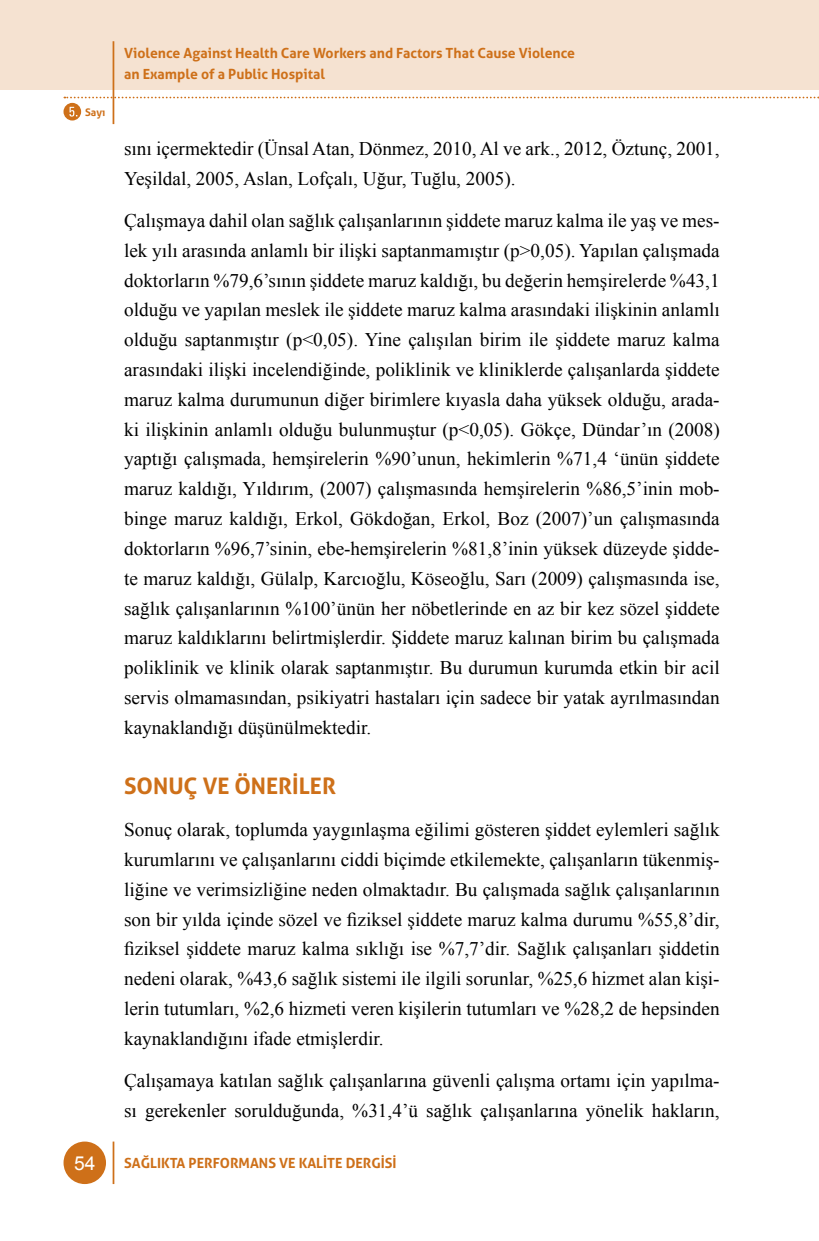
<style>
.page{position:relative;width:819px;height:1241px;background:#fff}
.page>*{position:absolute;margin:0;border:0;box-sizing:border-box;transform-origin:0 0}
.t1{font:700 22.75px "Aller";color:#ce7019}
.t2{font:19.25px/29.8px "Times New Roman";color:#000}
.t3{font:19.25px "Arial";color:#fff}
.t4{font:700 14px/21px "Aller";color:#ce7019}
.t5{font:700 10.5px "Aller";color:#ce7019}
</style>
<div class="page">
<div style="left:0;top:0;width:819px;height:89px;background:#f5e2d1"></div>
<svg style="left:64px;top:97px;width:755px;height:1px"></svg>
<hr style="left:113px;top:41px;width:1px;height:83px;background:#ce7019">
<div style="left:63px;top:1141px;width:43px;height:42px;background:#ce7019;border-radius:50%"></div>
<hr style="left:113px;top:1141px;width:1px;height:42px;background:#ce7019">
<div style="left:63px;top:103px;width:18px;height:17px;background:#ce7019;border-radius:50%"></div>
<svg style="left:69px;top:107px;width:8px;height:10px"></svg>
<p class="t5" style="left:85px;top:105px;width:22px">Sayı</p>
<p class="t4" style="left:124px;top:43px;width:452px">Violence Against Health Care Workers and Factors That Cause Violence an Example of a Public Hospital</p>
<p class="t2" style="left:124px;top:133px;width:597px">sını içermektedir (Ünsal Atan, Dönmez, 2010, Al ve ark., 2012, Öztunç, 2001,<br>Yeşildal, 2005, Aslan, Lofçalı, Uğur, Tuğlu, 2005).</p>
<p class="t2" style="left:124px;top:205px;width:597px;text-align:justify">Çalışmaya dahil olan sağlık çalışanlarının şiddete maruz kalma ile yaş ve mes&shy;lek yılı arasında anlamlı bir ilişki saptanmamıştır (p&gt;0,05). Yapılan çalışmada doktorların %79,6’sının şiddete maruz kaldığı, bu değerin hemşirelerde %43,1 olduğu ve yapılan meslek ile şiddete maruz kalma arasındaki ilişkinin anlamlı olduğu saptanmıştır (p&lt;0,05). Yine çalışılan birim ile şiddete maruz kalma arasındaki ilişki incelendiğinde, poliklinik ve kliniklerde çalışanlarda şiddete maruz kalma durumunun diğer birimlere kıyasla daha yüksek olduğu, arada&shy;ki ilişkinin anlamlı olduğu bulunmuştur (p&lt;0,05). Gökçe, Dündar’ın (2008) yaptığı çalışmada, hemşirelerin %90’unun, hekimlerin %71,4 ‘ünün şiddete maruz kaldığı, Yıldırım, (2007) çalışmasında hemşirelerin %86,5’inin mob&shy;binge maruz kaldığı, Erkol, Gökdoğan, Erkol, Boz (2007)’un çalışmasında doktorların %96,7’sinin, ebe-hemşirelerin %81,8’inin yüksek düzeyde şidde&shy;te maruz kaldığı, Gülalp, Karcıoğlu, Köseoğlu, Sarı (2009) çalışmasında ise, sağlık çalışanlarının %100’ünün her nöbetlerinde en az bir kez sözel şiddete maruz kaldıklarını belirtmişlerdir. Şiddete maruz kalınan birim bu çalışmada poliklinik ve klinik olarak saptanmıştır. Bu durumun kurumda etkin bir acil servis olmamasından, psikiyatri hastaları için sadece bir yatak ayrılmasından kaynaklandığı düşünülmektedir.</p>
<p class="t1" style="left:124px;top:771px;width:213px">SONUÇ VE ÖNERİLER</p>
<p class="t2" style="left:124px;top:814px;width:597px;text-align:justify">Sonuç olarak, toplumda yaygınlaşma eğilimi gösteren şiddet eylemleri sağlık kurumlarını ve çalışanlarını ciddi biçimde etkilemekte, çalışanların tükenmiş&shy;liğine ve verimsizliğine neden olmaktadır. Bu çalışmada sağlık çalışanlarının son bir yılda içinde sözel ve fiziksel şiddete maruz kalma durumu %55,8’dir, fiziksel şiddete maruz kalma sıklığı ise %7,7’dir. Sağlık çalışanları şiddetin nedeni olarak, %43,6 sağlık sistemi ile ilgili sorunlar, %25,6 hizmet alan kişi&shy;lerin tutumları, %2,6 hizmeti veren kişilerin tutumları ve %28,2 de hepsinden kaynaklandığını ifade etmişlerdir.</p>
<p class="t2" style="left:124px;top:1065px;width:597px">Çalışamaya katılan sağlık çalışanlarına güvenli çalışma ortamı için yapılma&shy;sı gerekenler sorulduğunda, %31,4’ü sağlık çalışanlarına yönelik hakların,</p>
<p class="t3" style="left:74px;top:1150px;width:23px">54</p>
<p class="t4" style="left:124px;top:1152px;width:274px">SAĞLIKTA PERFORMANS VE KALİTE DERGİSİ</p>
</div>
